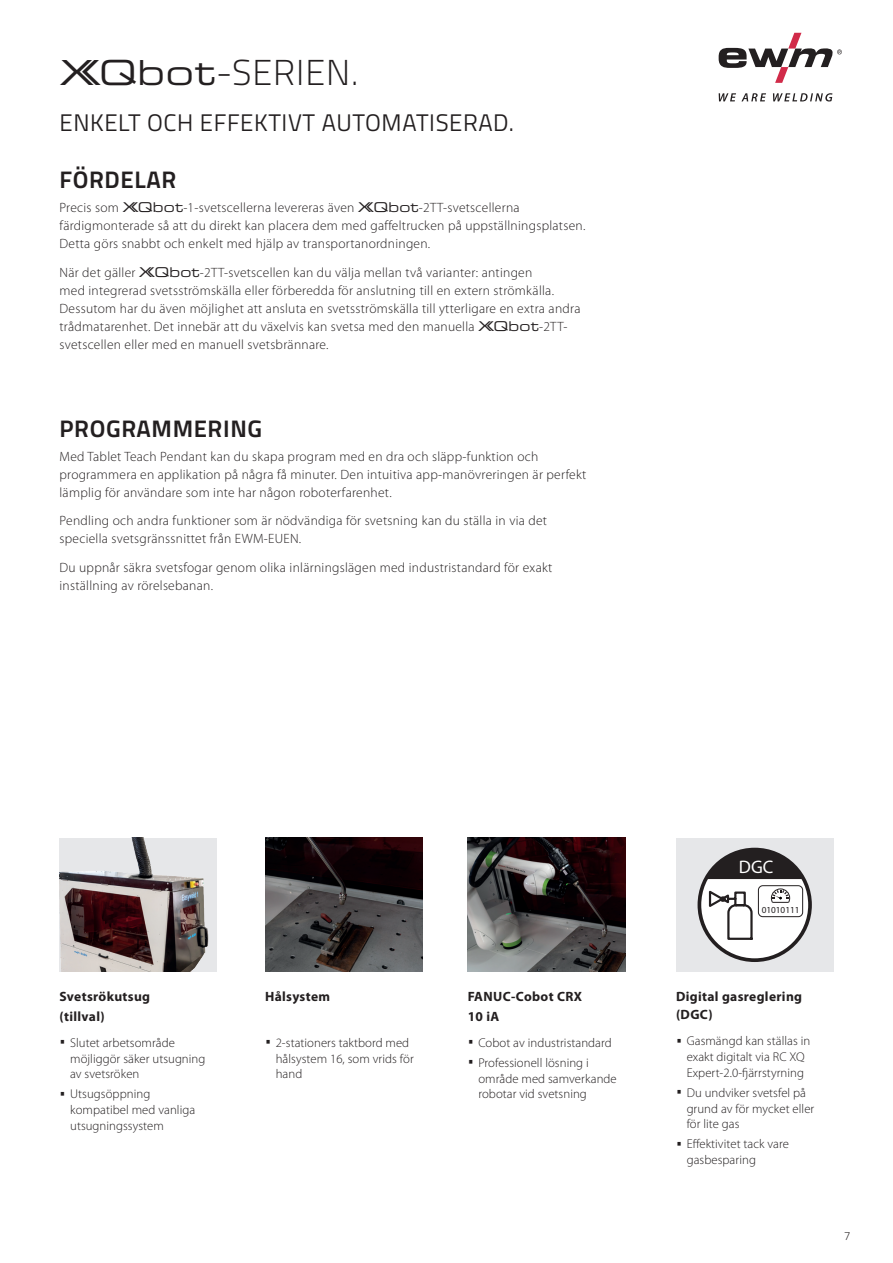
<style>
.page{position:relative;width:893px;height:1263px;background:#fff}
.page>*{position:absolute;margin:0;border:0;box-sizing:border-box;transform-origin:0 0}
.t1{font:300 36px "Titillium Text";letter-spacing:.025em;color:#231f20}
.t2{font:24px "Titillium Text";letter-spacing:.025em;color:#231f20}
.t3{font:700 24px "Titillium Text";letter-spacing:.025em;color:#231f20}
.t4{font:18.15px "Myriad Pro";color:#fff}
.t5{font:300 13.5px/18px "Myriad Pro";letter-spacing:.02em;color:#231f20}
.t6{font:700 13.5px/19.5px "Myriad Pro";letter-spacing:.025em;color:#231f20}
.t7{font:300 12.75px/15.8px "Myriad Pro";letter-spacing:.005em;color:#231f20}
.t8{font:300 12px "Titillium Text";color:#231f20}
.t9{font:9.3px "Myriad Pro";color:#231f20}
.s1{font-family:"XQEWMJR";font-weight:400;font-size:34.5px}
.s2{font-family:"XQEWMJR";font-weight:400}
.s3{font-family:"Titillium Text"}
</style>
<div class="page">
<img style="left:60px;top:838px;width:157px;height:134px">
<img style="left:265px;top:838px;width:157px;height:134px">
<img style="left:468px;top:838px;width:157px;height:134px">
<div style="left:676px;top:838px;width:157px;height:134px;background:#e6e7e9"></div>
<div style="left:699px;top:849px;width:111px;height:111px;background:#fff;border-radius:50%"></div>
<div style="left:698px;top:848px;width:114px;height:114px;border:4px solid #231f20;border-radius:50%"></div>
<svg style="left:706px;top:849px;width:98px;height:30px"></svg>
<svg style="left:707px;top:890px;width:46px;height:51px"></svg>
<div style="left:758px;top:885px;width:45px;height:32px;border:1px solid #231f20;border-radius:4px"></div>
<svg style="left:771px;top:889px;width:19px;height:14px"></svg>
<svg style="left:719px;top:93px;width:113px;height:9px"></svg>
<svg style="left:719px;top:33px;width:123px;height:50px"></svg>
<h1 class="t1" style="left:60px;top:46px;width:300px"><span class="s1">XQbot</span>-SERIEN.</h1>
<h2 class="t2" style="left:60px;top:105px;width:456px">ENKELT OCH EFFEKTIVT AUTOMATISERAD.</h2>
<h2 class="t3" style="left:60px;top:161px;width:118px">FÖRDELAR</h2>
<p class="t5" style="left:60px;top:199px;width:527px">Precis som <span class="s2">XQbot</span>-1-svetscellerna levereras även <span class="s2">XQbot</span>-2TT-svetscellerna färdigmonterade så att du direkt kan placera dem med gaffeltrucken på uppställningsplatsen.<br>Detta görs snabbt och enkelt med hjälp av transportanordningen.</p>
<p class="t5" style="left:60px;top:264px;width:522px">När det gäller <span class="s2">XQbot</span>-2TT-svetscellen kan du välja mellan två varianter: antingen<br>med integrerad svetsströmskälla eller förberedda för anslutning till en extern strömkälla.<br>Dessutom har du även möjlighet att ansluta en svetsströmskälla till ytterligare en extra andra trådmatarenhet. Det innebär att du växelvis kan svetsa med den manuella <span class="s2">XQbot</span>-2TT&shy;svetscellen eller med en manuell svetsbrännare.</p>
<h2 class="t3" style="left:60px;top:410px;width:204px">PROGRAMMERING</h2>
<p class="t5" style="left:60px;top:447px;width:528px">Med Tablet Teach Pendant kan du skapa program med en dra och släpp-funktion och programmera en applikation på några få minuter. Den intuitiva app-manövreringen är perfekt lämplig för användare som inte har någon roboterfarenhet.</p>
<p class="t5" style="left:60px;top:512px;width:489px">Pendling och andra funktioner som är nödvändiga för svetsning kan du ställa in via det speciella svetsgränssnittet från EWM-EUEN.</p>
<p class="t5" style="left:60px;top:559px;width:494px">Du uppnår säkra svetsfogar genom olika inlärningslägen med industristandard för exakt inställning av rörelsebanan.</p>
<p class="t6" style="left:60px;top:987px;width:92px">Svetsrökutsug (tillval)</p>
<p class="t7" style="left:70px;top:1035px;width:137px;text-indent:-11px"><span class="s3">•</span> Slutet arbetsområde möjliggör säker utsugning av svetsröken</p>
<p class="t7" style="left:70px;top:1086px;width:127px;text-indent:-11px"><span class="s3">•</span> Utsugsöppning kompatibel med vanliga utsugningssystem</p>
<p class="t6" style="left:265px;top:987px;width:67px">Hålsystem</p>
<p class="t7" style="left:276px;top:1035px;width:140px;text-indent:-11px"><span class="s3">•</span> 2-stationers taktbord med hålsystem 16, som vrids för hand</p>
<p class="t6" style="left:468px;top:987px;width:116px">FANUC-Cobot CRX<br>10 iA</p>
<p class="t7" style="left:468px;top:1035px;width:145px"><span class="s3">•</span> Cobot av industristandard</p>
<p class="t7" style="left:478px;top:1055px;width:140px;text-indent:-11px"><span class="s3">•</span> Professionell lösning i område med samverkande robotar vid svetsning</p>
<h3 class="t4" style="left:739px;top:856px;width:36px">DGC</h3>
<p class="t9" style="left:762px;top:904px;width:39px">01010111</p>
<p class="t6" style="left:676px;top:988px;width:128px;line-height:18px">Digital gasreglering (DGC)</p>
<p class="t7" style="left:676px;top:1033px;width:136px;text-align:center"><span class="s3">•</span> Gasmängd kan ställas in exakt digitalt via RC XQ<br>Expert-2.0-fjärrstyrning</p>
<p class="t7" style="left:687px;top:1085px;width:129px;text-indent:-11px"><span class="s3">•</span> Du undviker svetsfel på grund av för mycket eller för lite gas</p>
<p class="t7" style="left:687px;top:1136px;width:104px;text-indent:-11px"><span class="s3">•</span> Effektivitet tack vare gasbesparing</p>
<p class="t8" style="left:844px;top:1227px;width:8px">7</p>
</div>
